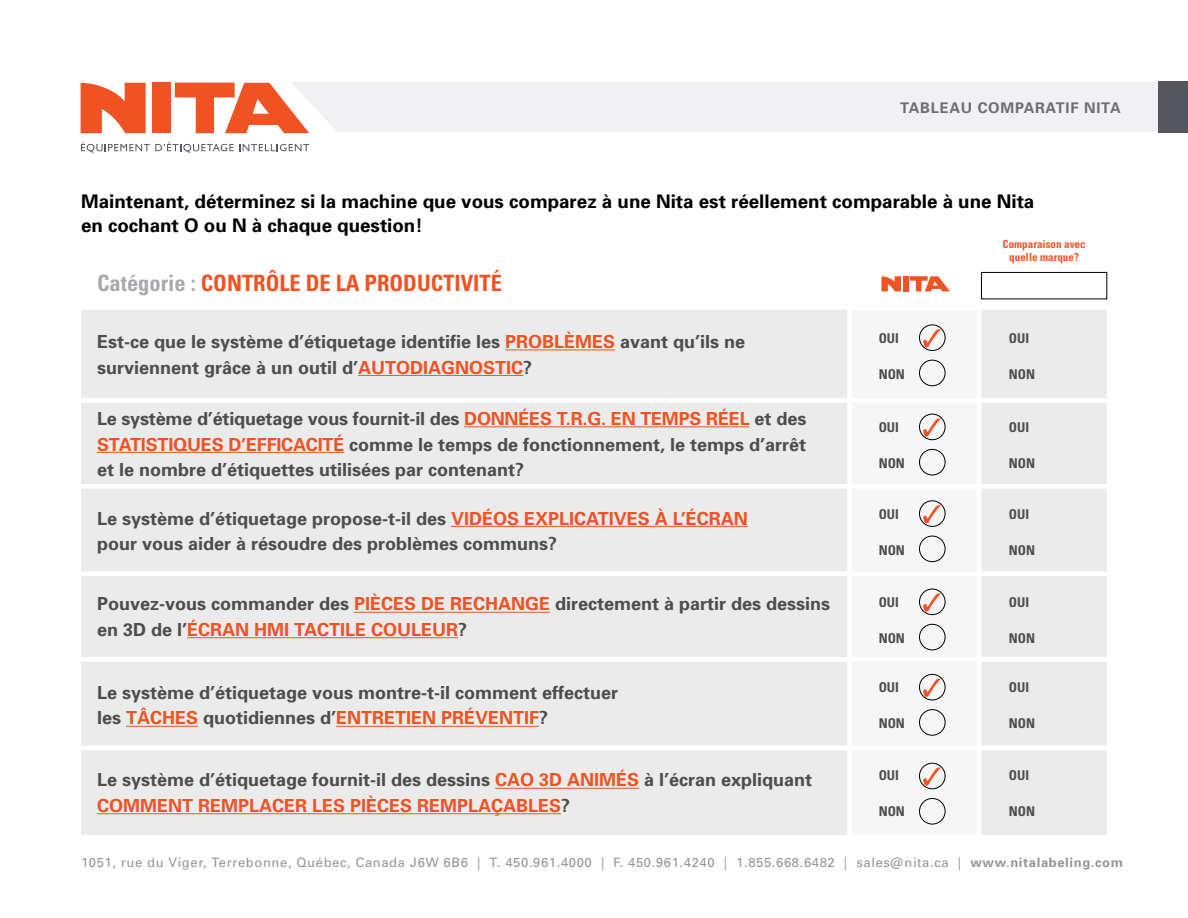
<style>
.page{position:relative;width:1188px;height:918px;background:#fff}
.page>*{position:absolute;margin:0;border:0;box-sizing:border-box;transform-origin:0 0}
.t1{font:700 condensed 22.5px "Univers";color:#f05323}
.t2{font:700 18.75px/24px "Univers";color:#000}
.t3{font:700 18px/25.5px "Univers";color:#4d4d4f}
.t4{font:700 14.7px "Univers";letter-spacing:.05em;color:#6d6e71}
.t5{font:700 condensed 13.5px "Univers";color:#4d4d4f}
.t6{font:12.9px "Univers";letter-spacing:.05em;color:#939598}
.t7{font:700 condensed 11.1px/13.4px "Univers";color:#f05323;text-align:center}
.s1{color:#a7a9ac}
.s2{color:#f05323}
.s3{font-weight:700}
</style>
<div class="page">
<div style="left:291px;top:82px;width:868px;height:50px;background:#f1f1f3"></div>
<div style="left:1159px;top:81px;width:29px;height:52px;background:#54565b"></div>
<svg style="left:81px;top:83px;width:65px;height:50px"></svg>
<div style="left:152px;top:83px;width:19px;height:50px;background:#f05323"></div>
<svg style="left:175px;top:83px;width:134px;height:50px"></svg>
<svg style="left:81px;top:142px;width:228px;height:11px"></svg>
<div style="left:81px;top:310px;width:766px;height:525px;background:#ebebec"></div>
<div style="left:847px;top:310px;width:130px;height:525px;background:#f6f6f6"></div>
<div style="left:978px;top:310px;width:129px;height:525px;background:#ebebec"></div>
<div style="left:65px;top:398px;width:1045px;height:5px;background:#fff"></div>
<div style="left:65px;top:484px;width:1045px;height:5px;background:#fff"></div>
<hr style="left:66px;top:572px;width:1045px;height:4px;background:#fff">
<div style="left:65px;top:657px;width:1045px;height:5px;background:#fff"></div>
<hr style="left:65px;top:746px;width:1045px;height:4px;background:#fff">
<hr style="left:505px;top:349px;width:110px;height:1px;background:#f05323">
<hr style="left:358px;top:375px;width:165px;height:1px;background:#f05323">
<hr style="left:464px;top:426px;width:286px;height:1px;background:#f05323">
<hr style="left:97px;top:452px;width:247px;height:1px;background:#f05323">
<hr style="left:451px;top:526px;width:297px;height:1px;background:#f05323">
<hr style="left:354px;top:612px;width:196px;height:1px;background:#f05323">
<hr style="left:187px;top:637px;width:271px;height:1px;background:#f05323">
<hr style="left:126px;top:726px;width:72px;height:1px;background:#f05323">
<hr style="left:336px;top:726px;width:203px;height:1px;background:#f05323">
<hr style="left:495px;top:788px;width:144px;height:1px;background:#f05323">
<hr style="left:97px;top:813px;width:464px;height:1px;background:#f05323">
<div style="left:847px;top:310px;width:5px;height:534px;background:#fff"></div>
<hr style="left:977px;top:310px;width:4px;height:531px;background:#fff">
<svg style="left:881px;top:276px;width:20px;height:15px"></svg>
<div style="left:903px;top:276px;width:5px;height:15px;background:#f05323"></div>
<svg style="left:910px;top:276px;width:40px;height:15px"></svg>
<div style="left:981px;top:272px;width:126px;height:27px;border:1px solid #000"></div>
<div style="left:919px;top:324px;width:27px;height:27px;border:1px solid #000;border-radius:50%"></div>
<svg style="left:923px;top:329px;width:18px;height:18px"></svg>
<div style="left:919px;top:414px;width:27px;height:26px;border:1px solid #000;border-radius:50%"></div>
<svg style="left:923px;top:418px;width:18px;height:19px"></svg>
<div style="left:919px;top:500px;width:27px;height:27px;border:1px solid #000;border-radius:50%"></div>
<svg style="left:923px;top:505px;width:18px;height:18px"></svg>
<div style="left:919px;top:589px;width:27px;height:26px;border:1px solid #000;border-radius:50%"></div>
<svg style="left:923px;top:593px;width:18px;height:19px"></svg>
<div style="left:919px;top:674px;width:27px;height:26px;border:1px solid #000;border-radius:50%"></div>
<svg style="left:923px;top:679px;width:18px;height:18px"></svg>
<div style="left:919px;top:763px;width:27px;height:26px;border:1px solid #000;border-radius:50%"></div>
<svg style="left:923px;top:767px;width:18px;height:19px"></svg>
<div style="left:919px;top:360px;width:27px;height:26px;border:1px solid #000;border-radius:50%"></div>
<div style="left:919px;top:449px;width:27px;height:26px;border:1px solid #000;border-radius:50%"></div>
<div style="left:919px;top:536px;width:27px;height:26px;border:1px solid #000;border-radius:50%"></div>
<div style="left:919px;top:624px;width:27px;height:26px;border:1px solid #000;border-radius:50%"></div>
<div style="left:919px;top:709px;width:27px;height:27px;border:1px solid #000;border-radius:50%"></div>
<div style="left:919px;top:798px;width:27px;height:27px;border:1px solid #000;border-radius:50%"></div>
<p class="t4" style="left:900px;top:99px;width:222px">TABLEAU COMPARATIF NITA</p>
<p class="t2" style="left:81px;top:189px;width:955px">Maintenant, déterminez si la machine que vous comparez à une Nita est réellement comparable à une Nita en cochant O ou N à chaque question!</p>
<p class="t7" style="left:1003px;top:237px;width:85px">Comparaison avec quelle marque?</p>
<p class="t1" style="left:97px;top:269px;width:407px"><span class="s1">Catégorie :</span> CONTRÔLE DE LA PRODUCTIVITÉ</p>
<p class="t3" style="left:97px;top:329px;width:650px">Est-ce que le système d’étiquetage identifie les <span class="s2">PROBLÈMES</span> avant qu’ils ne surviennent grâce à un outil d’<span class="s2">AUTODIAGNOSTIC</span>?</p>
<p class="t3" style="left:97px;top:406px;width:711px;text-align:justify">Le système d’étiquetage vous fournit-il des <span class="s2">DONNÉES T.R.G. EN TEMPS RÉEL</span> et des <span class="s2">STATISTIQUES D’EFFICACITÉ</span> comme le temps de fonctionnement, le temps d’arrêt et le nombre d’étiquettes utilisées par contenant?</p>
<p class="t3" style="left:97px;top:505px;width:652px">Le système d’étiquetage propose-t-il des <span class="s2">VIDÉOS EXPLICATIVES À L’ÉCRAN </span>pour vous aider à résoudre des problèmes communs?</p>
<p class="t3" style="left:97px;top:591px;width:735px">Pouvez-vous commander des <span class="s2">PIÈCES DE RECHANGE</span> directement à partir des dessins en 3D de l’<span class="s2">ÉCRAN HMI TACTILE COULEUR</span>?</p>
<p class="t3" style="left:97px;top:680px;width:523px">Le système d’étiquetage vous montre-t-il comment effectuer les <span class="s2">TÂCHES</span> quotidiennes d’<span class="s2">ENTRETIEN PRÉVENTIF</span>?</p>
<p class="t3" style="left:97px;top:767px;width:717px">Le système d’étiquetage fournit-il des dessins <span class="s2">CAO 3D ANIMÉS</span> à l’écran expliquant<br><span class="s2">COMMENT REMPLACER LES PIÈCES REMPLAÇABLES</span>?</p>
<p class="t5" style="left:879px;top:330px;width:22px">OUI</p>
<p class="t5" style="left:879px;top:366px;width:28px">NON</p>
<p class="t5" style="left:879px;top:419px;width:22px">OUI</p>
<p class="t5" style="left:879px;top:455px;width:28px">NON</p>
<p class="t5" style="left:879px;top:505px;width:22px">OUI</p>
<p class="t5" style="left:879px;top:542px;width:28px">NON</p>
<p class="t5" style="left:879px;top:594px;width:22px">OUI</p>
<p class="t5" style="left:879px;top:630px;width:28px">NON</p>
<p class="t5" style="left:879px;top:679px;width:22px">OUI</p>
<p class="t5" style="left:879px;top:715px;width:28px">NON</p>
<p class="t5" style="left:879px;top:767px;width:22px">OUI</p>
<p class="t5" style="left:879px;top:803px;width:28px">NON</p>
<p class="t5" style="left:1009px;top:330px;width:22px">OUI</p>
<p class="t5" style="left:1009px;top:366px;width:28px">NON</p>
<p class="t5" style="left:1009px;top:419px;width:22px">OUI</p>
<p class="t5" style="left:1009px;top:455px;width:28px">NON</p>
<p class="t5" style="left:1009px;top:505px;width:22px">OUI</p>
<p class="t5" style="left:1009px;top:542px;width:28px">NON</p>
<p class="t5" style="left:1009px;top:594px;width:22px">OUI</p>
<p class="t5" style="left:1009px;top:630px;width:28px">NON</p>
<p class="t5" style="left:1009px;top:679px;width:22px">OUI</p>
<p class="t5" style="left:1009px;top:715px;width:28px">NON</p>
<p class="t5" style="left:1009px;top:767px;width:22px">OUI</p>
<p class="t5" style="left:1009px;top:803px;width:28px">NON</p>
<p class="t6" style="left:81px;top:855px;width:1044px">1051, rue du Viger, Terrebonne, Québec, Canada J6W 6B6 | T. 450.961.4000 | F. 450.961.4240 | 1.855.668.6482 | sales@nita.ca | <span class="s3">www.nitalabeling.com</span></p>
</div>
